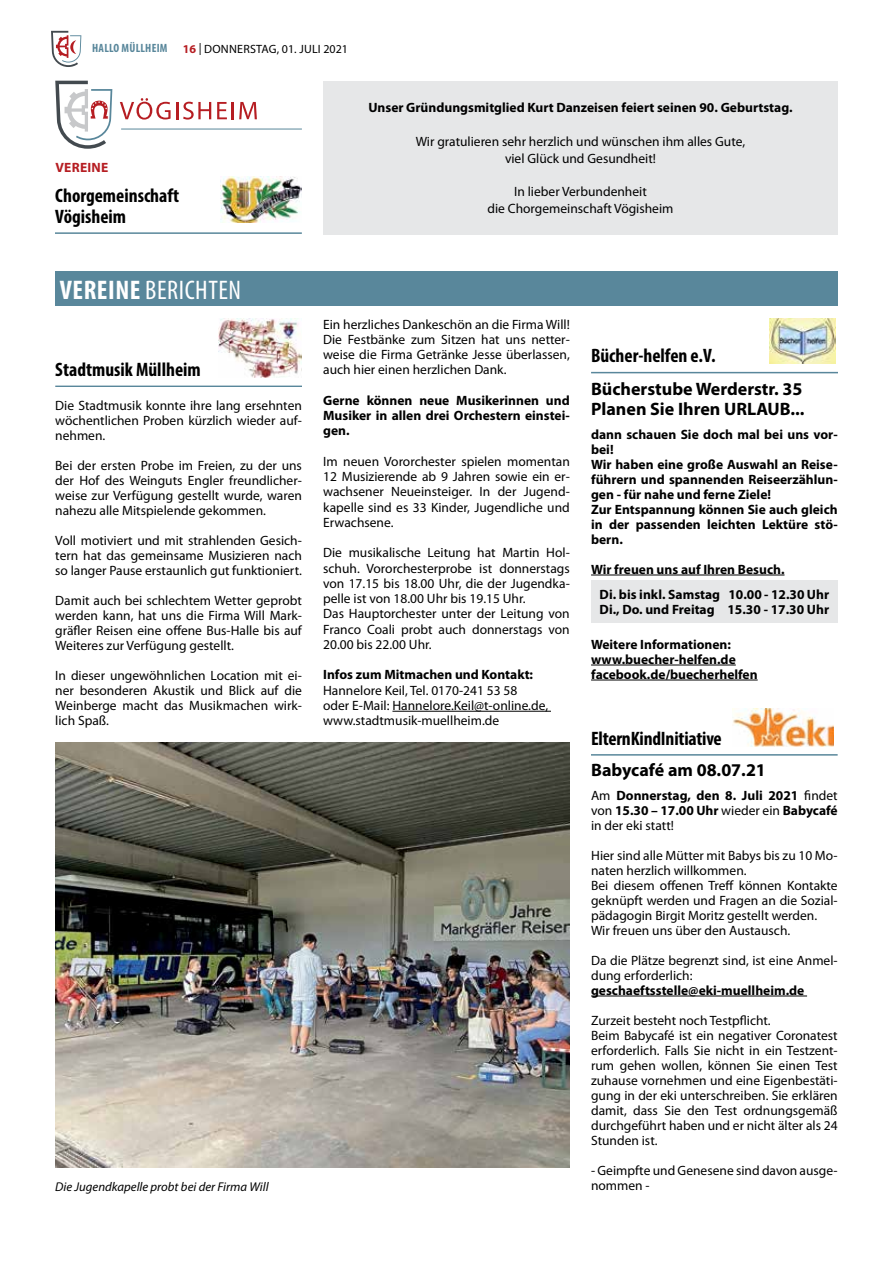
<style>
.page{position:relative;width:893px;height:1263px;background:#fff}
.page>*{position:absolute;margin:0;border:0;box-sizing:border-box;transform-origin:0 0}
.t1{font:condensed 27px "Myriad Pro";letter-spacing:.02em;color:#fff}
.t2{font:700 condensed 19.5px/21px "Myriad Pro";color:#000}
.t3{font:700 18px/20.2px "Myriad Pro";color:#000}
.t4{font:13.5px/15px "Myriad Pro";color:#000;text-align:justify}
.t5{font:700 13.5px/15px "Myriad Pro";color:#000}
.t6{font:700 13.5px "Myriad Pro";letter-spacing:.02em;color:#b61d22}
.t7{font:italic 12.75px "Myriad Pro";color:#000}
.t8{font:12px "Myriad Pro";letter-spacing:.02em;color:#000}
.t9{font:700 condensed 12px "Myriad Pro";letter-spacing:.02em;color:#59879b}
.s1{font-weight:700;color:#b61d22}
.s2{font-weight:700}
.s3{font-weight:400}
</style>
<div class="page">
<svg style="left:51px;top:31px;width:30px;height:36px"></svg>
<hr style="left:121px;top:129px;width:181px;height:1px;background:#59879b">
<svg style="left:120px;top:98px;width:91px;height:22px"></svg>
<svg style="left:217px;top:102px;width:40px;height:17px"></svg>
<svg style="left:55px;top:81px;width:57px;height:68px"></svg>
<hr style="left:55px;top:232px;width:247px;height:2px;background:#59879b">
<img style="left:220px;top:176px;width:82px;height:46px">
<hr style="left:392px;top:711px;width:159px;height:1px;background:#000">
<hr style="left:591px;top:575px;width:193px;height:1px;background:#000">
<hr style="left:591px;top:665px;width:145px;height:1px;background:#000">
<hr style="left:591px;top:680px;width:167px;height:1px;background:#000">
<hr style="left:591px;top:996px;width:216px;height:1px;background:#000">
<hr style="left:591px;top:372px;width:247px;height:1px;background:#59879b">
<img style="left:770px;top:318px;width:65px;height:46px">
<hr style="left:591px;top:754px;width:247px;height:1px;background:#59879b">
<img style="left:732px;top:708px;width:101px;height:39px">
<div style="left:323px;top:81px;width:515px;height:154px;background:#e6e7e8"></div>
<div style="left:55px;top:272px;width:783px;height:34px;background:#59879b"></div>
<hr style="left:55px;top:386px;width:247px;height:1px;background:#59879b">
<img style="left:219px;top:319px;width:83px;height:59px">
<img style="left:56px;top:742px;width:513px;height:426px">
<div style="left:591px;top:580px;width:247px;height:43px;background:#e6e7e8"></div>
<p class="t9" style="left:92px;top:40px;width:77px">HALLO MÜLLHEIM</p>
<p class="t8" style="left:183px;top:42px;width:167px"><span class="s1">16</span> | DONNERSTAG, 01. JULI 2021</p>
<p class="t6" style="left:55px;top:159px;width:55px">VEREINE</p>
<h2 class="t2" style="left:55px;top:185px;width:125px">Chorgemeinschaft<br>Vögisheim</h2>
<h1 class="t1" style="left:60px;top:274px;width:183px"><span class="s2">VEREINE</span> BERICHTEN</h1>
<p class="t5" style="left:368px;top:100px;width:426px">Unser Gründungsmitglied Kurt Danzeisen feiert seinen 90. Geburtstag.</p>
<p class="t4" style="left:416px;top:133px;width:331px;line-height:16.8px;text-align:center">Wir gratulieren sehr herzlich und wünschen ihm alles Gute, viel Glück und Gesundheit!</p>
<p class="t4" style="left:487px;top:183px;width:187px;line-height:16.8px;text-align:center">In lieber Verbundenheit<br>die Chorgemeinschaft Vögisheim</p>
<p class="t4" style="left:323px;top:316px;width:248px">Ein herzliches Dankeschön an die Firma Will!<br>Die Festbänke zum Sitzen hat uns netter&shy;weise die Firma Getränke Jesse überlassen, auch hier einen herzlichen Dank.</p>
<p class="t5" style="left:323px;top:392px;width:248px;text-align:justify">Gerne können neue Musikerinnen und Musiker in allen drei Orchestern einstei&shy;gen.</p>
<p class="t4" style="left:323px;top:453px;width:248px">Im neuen Vororchester spielen momentan 12 Musizierende ab 9 Jahren sowie ein er&shy;wachsener Neueinsteiger. In der Jugend&shy;kapelle sind es 33 Kinder, Jugendliche und Erwachsene.</p>
<p class="t4" style="left:323px;top:545px;width:248px;text-align:left">Die musikalische Leitung hat Martin Hol&shy;schuh. Vororchesterprobe ist donnerstags von 17.15 bis 18.00 Uhr, die der Jugendka&shy;pelle ist von 18.00 Uhr bis 19.15 Uhr.<br>Das Hauptorchester unter der Leitung von Franco Coali probt auch donnerstags von 20.00 bis 22.00 Uhr.</p>
<p class="t5" style="left:323px;top:667px;width:211px">Infos zum Mitmachen und Kontakt:</p>
<p class="t4" style="left:323px;top:682px;width:226px;text-align:left">Hannelore Keil, Tel. 0170-241 53 58<br>oder E-Mail: Hannelore.Keil@t-online.de, www.stadtmusik-muellheim.de</p>
<h2 class="t2" style="left:302px;top:338px;width:121px">Untermarkgräfler<br>Chorverband e.V.</h2>
<h2 class="t2" style="left:55px;top:359px;width:147px">Stadtmusik Müllheim</h2>
<p class="t4" style="left:55px;top:398px;width:248px">Die Stadtmusik konnte ihre lang ersehnten wöchentlichen Proben kürzlich wieder auf&shy;nehmen.</p>
<p class="t4" style="left:55px;top:458px;width:248px">Bei der ersten Probe im Freien, zu der uns der Hof des Weinguts Engler freundlicher&shy;weise zur Verfügung gestellt wurde, waren nahezu alle Mitspielende gekommen.</p>
<p class="t4" style="left:55px;top:533px;width:248px">Voll motiviert und mit strahlenden Gesich&shy;tern hat das gemeinsame Musizieren nach so langer Pause erstaunlich gut funktioniert.</p>
<p class="t4" style="left:55px;top:593px;width:248px">Damit auch bei schlechtem Wetter geprobt werden kann, hat uns die Firma Will Mark&shy;gräfler Reisen eine offene Bus-Halle bis auf Weiteres zur Verfügung gestellt.</p>
<p class="t4" style="left:55px;top:668px;width:248px">In dieser ungewöhnlichen Location mit ei&shy;ner besonderen Akustik und Blick auf die Weinberge macht das Musikmachen wirk&shy;lich Spaß.</p>
<p class="t7" style="left:55px;top:1178px;width:215px">Die Jugendkapelle probt bei der Firma Will</p>
<h2 class="t2" style="left:591px;top:345px;width:126px">Bücher-helfen e.V.</h2>
<h3 class="t3" style="left:591px;top:378px;width:215px">Bücherstube Werderstr. 35<br>Planen Sie Ihren URLAUB...</h3>
<p class="t5" style="left:591px;top:426px;width:248px">dann schauen Sie doch mal bei uns vor&shy;bei!<br>Wir haben eine große Auswahl an Reise&shy;führern und spannenden Reiseerzählun&shy;gen - für nahe und ferne Ziele!<br>Zur Entspannung können Sie auch gleich in der passenden leichten Lektüre stö&shy;bern.</p>
<p class="t5" style="left:591px;top:561px;width:195px">Wir freuen uns auf Ihren Besuch.</p>
<p class="t5" style="left:600px;top:587px;width:231px">Di. bis inkl. Samstag 10.00 - 12.30 Uhr<br>Di., Do. und Freitag 15.30 - 17.30 Uhr</p>
<p class="t5" style="left:591px;top:636px;width:168px">Weitere Informationen: www.buecher-helfen.de facebook.de/buecherhelfen</p>
<h2 class="t2" style="left:591px;top:727px;width:132px">ElternKindInitiative</h2>
<h3 class="t3" style="left:591px;top:759px;width:176px">Babycafé am 08.07.21</h3>
<p class="t5" style="left:591px;top:787px;width:248px;text-align:justify"><span class="s3">Am</span> Donnerstag, den 8. Juli 2021 <span class="s3">findet von</span> 15.30 – 17.00 Uhr <span class="s3">wieder ein</span> Babycafé <span class="s3">in der eki statt!</span></p>
<p class="t4" style="left:591px;top:847px;width:248px;text-align:left">Hier sind alle Mütter mit Babys bis zu 10 Mo&shy;naten herzlich willkommen.<br>Bei diesem offenen Treff können Kontakte geknüpft werden und Fragen an die Sozial&shy;pädagogin Birgit Moritz gestellt werden.<br>Wir freuen uns über den Austausch.</p>
<p class="t4" style="left:591px;top:952px;width:248px">Da die Plätze begrenzt sind, ist eine Anmel&shy;dung erforderlich:</p>
<p class="t5" style="left:591px;top:982px;width:215px">geschaeftsstelle@eki-muellheim.de</p>
<p class="t4" style="left:591px;top:1012px;width:248px;text-align:left">Zurzeit besteht noch Testpflicht.<br>Beim Babycafé ist ein negativer Coronatest erforderlich. Falls Sie nicht in ein Testzent&shy;rum gehen wollen, können Sie einen Test zuhause vornehmen und eine Eigenbestäti&shy;gung in der eki unterschreiben. Sie erklären damit, dass Sie den Test ordnungsgemäß durchgeführt haben und er nicht älter als 24<br>Stunden ist.</p>
<p class="t4" style="left:591px;top:1162px;width:248px">- Geimpfte und Genesene sind davon ausge&shy;nommen -</p>
</div>
